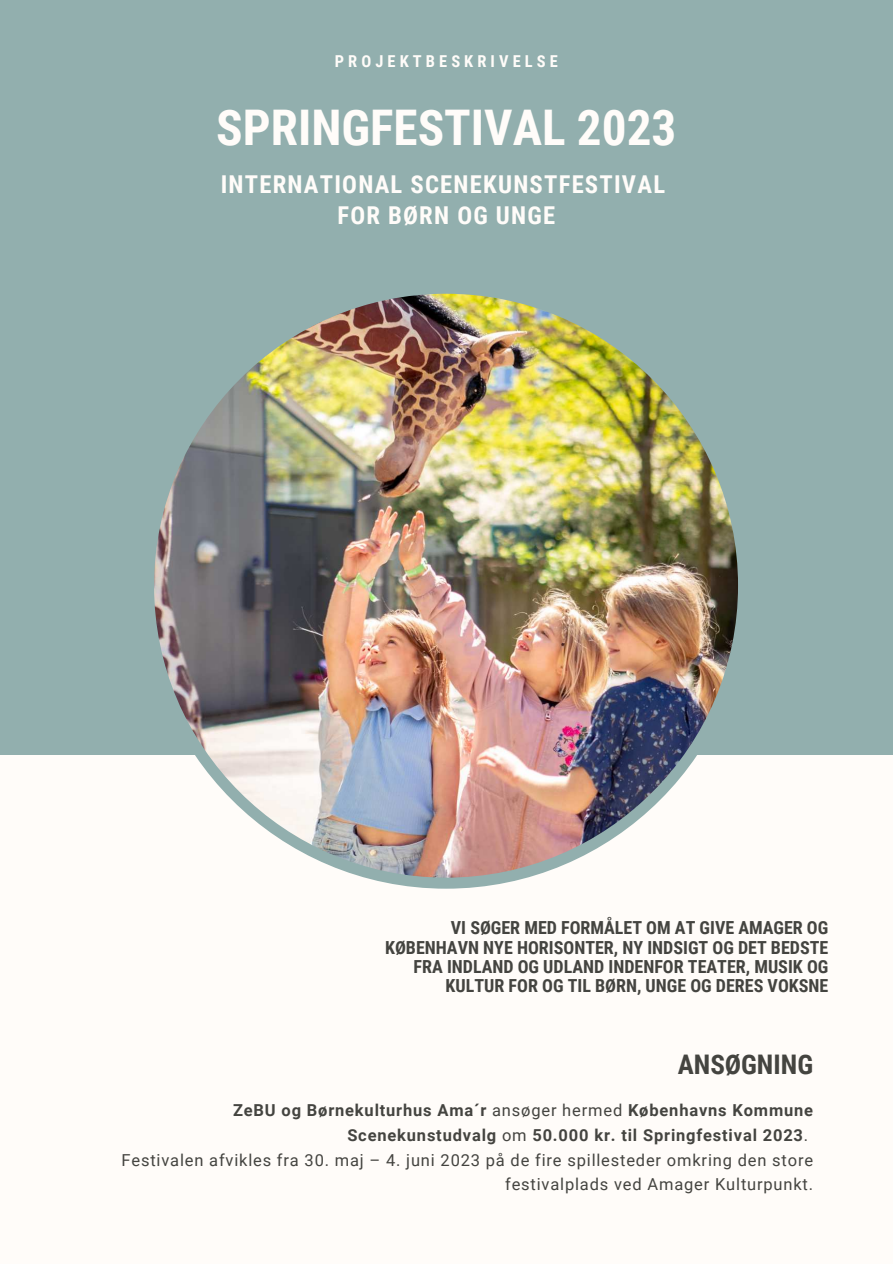
<style>
.page{position:relative;width:893px;height:1264px;background:#fff}
.page>*{position:absolute;margin:0;border:0;box-sizing:border-box;transform-origin:0 0}
.t1{font:700 49.2px "Roboto Condensed";color:#fffcf9}
.t2{font:700 27px "Roboto Condensed";color:#444440}
.t3{font:700 24.6px/31.5px "Roboto Condensed";letter-spacing:.05em;color:#fffcf9;text-align:center}
.t4{font:700 18px/19px "Roboto Condensed";color:#444440;text-align:right}
.t5{font:16.5px/24.8px "Roboto";letter-spacing:.05em;color:#444440;text-align:right}
.t6{font:700 16.35px "Roboto Condensed";letter-spacing:.25em;color:#fffcf9}
.s1{font-weight:700}
</style>
<div class="page">
<div style="left:0;top:0;width:892px;height:1262px;background:#92afae"></div>
<div style="left:0;top:755px;width:892px;height:508px;background:#fffcf9"></div>
<img style="left:154px;top:293px;width:584px;height:595px">
<p class="t6" style="left:335px;top:50px;width:224px">PROJEKTBESKRIVELSE</p>
<h1 class="t1" style="left:216px;top:93px;width:461px">SPRINGFESTIVAL 2023</h1>
<h3 class="t3" style="left:221px;top:167px;width:446px">INTERNATIONAL SCENEKUNSTFESTIVAL<br>FOR BØRN OG UNGE</h3>
<p class="t4" style="left:385px;top:917px;width:444px">VI SØGER MED FORMÅLET OM AT GIVE AMAGER OG KØBENHAVN NYE HORISONTER, NY INDSIGT OG DET BEDSTE FRA INDLAND OG UDLAND INDENFOR TEATER, MUSIK OG KULTUR FOR OG TIL BØRN, UNGE OG DERES VOKSNE</p>
<h2 class="t2" style="left:677px;top:1045px;width:137px">ANSØGNING</h2>
<p class="t5" style="left:121px;top:1097px;width:693px"><span class="s1">ZeBU og Børnekulturhus Ama´r</span> ansøger hermed <span class="s1">Københavns Kommune Scenekunstudvalg</span> om <span class="s1">50.000 kr. til Springfestival 2023</span>.<br>Festivalen afvikles fra 30. maj – 4. juni 2023 på de fire spillesteder omkring den store festivalplads ved Amager Kulturpunkt.</p>
</div>
